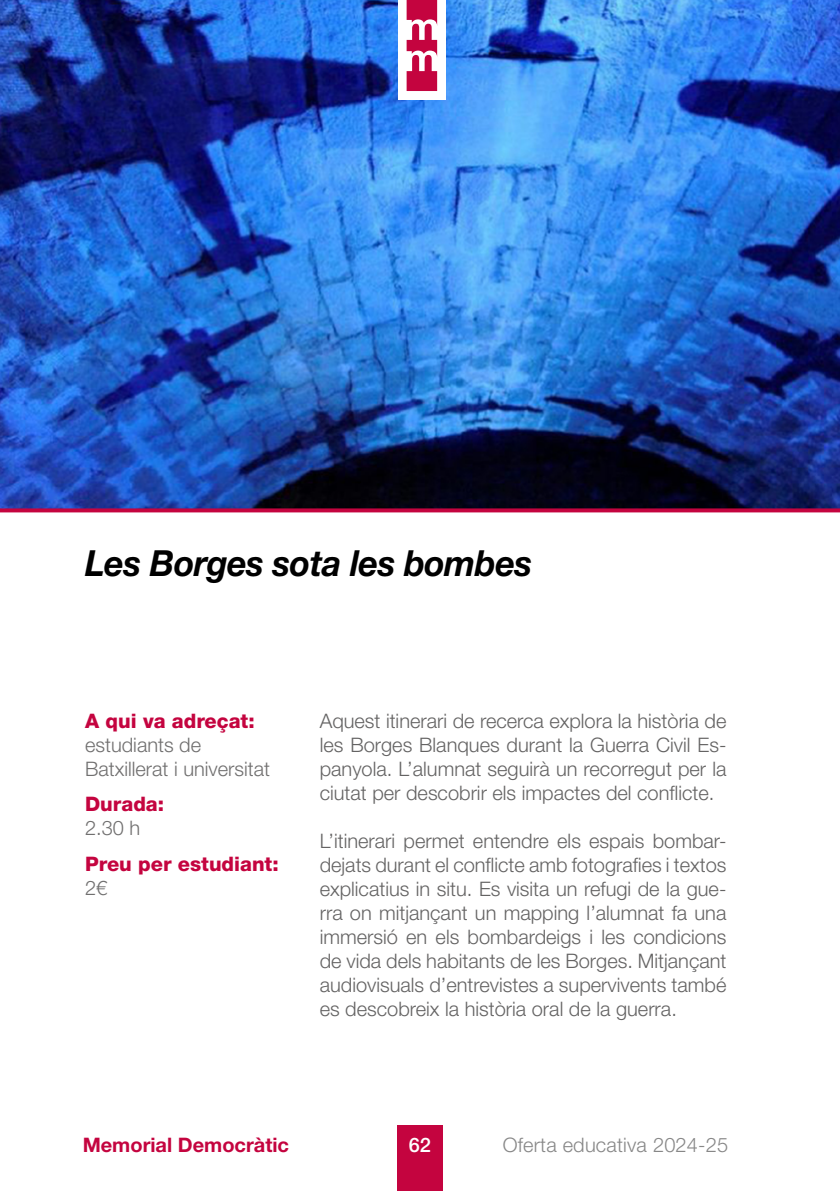
<style>
.page{position:relative;width:840px;height:1191px;background:#fff}
.page>*{position:absolute;margin:0;border:0;box-sizing:border-box;transform-origin:0 0}
.t1{font:italic 700 36px "Helvetica Neue LT Std";letter-spacing:-.015em;color:#000;scale:.95 1}
.t2{font:300 20px/24px "Helvetica Neue LT Std";color:#646363;text-align:justify}
.t3{font:300 20px/24px "Helvetica Neue LT Std";color:#706f6f}
.t4{font:800 20px "Helvetica Neue LT Std";color:#c4043f}
.t5{font:300 20px "Helvetica Neue LT Std";letter-spacing:.01em;color:#878787}
.t6{font:700 20px "Helvetica Neue LT Std";color:#c4043f}
.t7{font:500 20px "Helvetica Neue LT Std";color:#fff}
</style>
<div class="page">
<div style="left:397px;top:1125px;width:45px;height:66px;background:#c4043f"></div>
<img style="left:0;top:0;width:839px;height:508px">
<svg style="left:0;top:508px;width:839px;height:4px;background:#b0063f"></svg>
<div style="left:398px;top:0;width:48px;height:99px;background:#fff"></div>
<svg style="left:406px;top:0;width:31px;height:91px"></svg>
<h1 class="t1" style="left:85px;top:541px;width:472px">Les Borges sota les bombes</h1>
<p class="t4" style="left:85px;top:709px;width:171px">A qui va adreçat:</p>
<p class="t3" style="left:85px;top:732px;width:186px">estudiants de<br>Batxillerat i universitat</p>
<p class="t4" style="left:85px;top:792px;width:80px">Durada:</p>
<p class="t3" style="left:85px;top:815px;width:57px">2.30 h</p>
<p class="t4" style="left:85px;top:851px;width:195px">Preu per estudiant:</p>
<p class="t3" style="left:85px;top:875px;width:24px">2€</p>
<p class="t2" style="left:319px;top:708px;width:408px">Aquest itinerari de recerca explora la història de les Borges Blanques durant la Guerra Civil Es&shy;panyola. L’alumnat seguirà un recorregut per la ciutat per descobrir els impactes del conflicte.</p>
<p class="t2" style="left:319px;top:828px;width:408px">L’itinerari permet entendre els espais bombar&shy;dejats durant el conflicte amb fotografies i textos explicatius in situ. Es visita un refugi de la gue&shy;rra on mitjançant un mapping l’alumnat fa una immersió en els bombardeigs i les condicions de vida dels habitants de les Borges. Mitjançant audiovisuals d’entrevistes a supervivents també es descobreix la història oral de la guerra.</p>
<p class="t6" style="left:83px;top:1132px;width:208px">Memorial Democràtic</p>
<p class="t7" style="left:408px;top:1132px;width:24px">62</p>
<p class="t5" style="left:502px;top:1132px;width:227px">Oferta educativa 2024-25</p>
</div>
